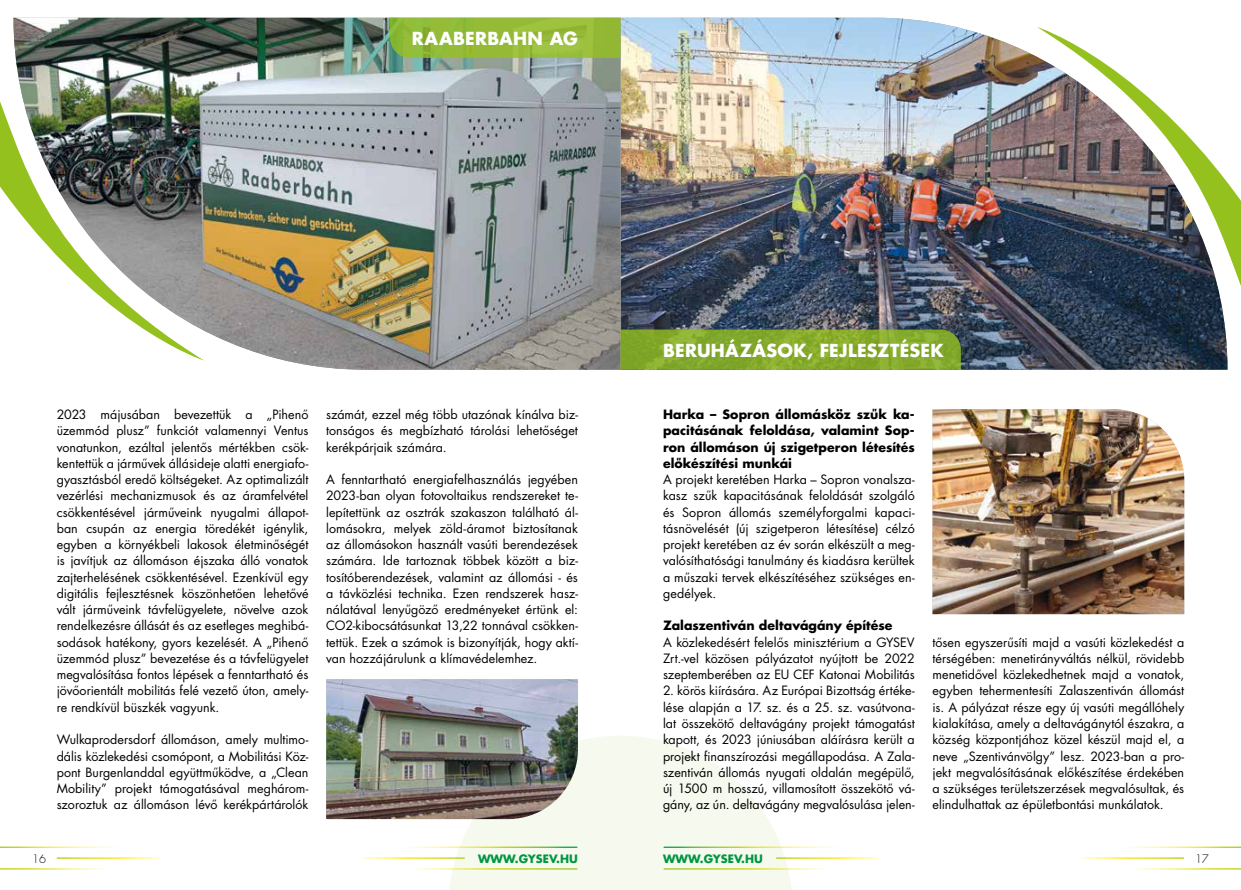
<style>
.page{position:relative;width:1241px;height:890px;background:#fff}
.page>*{position:absolute;margin:0;border:0;box-sizing:border-box;transform-origin:0 0}
.t1{font:700 17.5px "Futura LT Pro";letter-spacing:.015em;color:#fff}
.t2{font:12.5px/16.2px "Futura LT Pro";color:#000;text-align:justify}
.t3{font:700 12.5px/16.2px "Futura LT Pro";color:#000;text-align:justify}
.t4{font:700 11.25px "Futura LT Pro";color:#009641}
.t5{font:300 11.25px "Futura LT Pro";color:#000}
</style>
<div class="page">
<svg style="left:448px;top:736px;width:344px;height:153px;fill:#f6f9ed"></svg>
<hr style="left:664px;top:868px;width:173px;height:1px;background:#fff">
<hr style="left:776px;top:857px;width:102px;height:1px;background:#fff">
<hr style="left:664px;top:846px;width:173px;height:1px;background:#fff">
<hr style="left:403px;top:868px;width:174px;height:1px;background:#fff">
<hr style="left:362px;top:857px;width:102px;height:1px;background:#fff">
<hr style="left:403px;top:846px;width:174px;height:1px;background:#fff">
<img style="left:620px;top:18px;width:607px;height:351px">
<svg style="left:1036px;top:27px;width:204px;height:277px"></svg>
<img style="left:13px;top:18px;width:607px;height:351px">
<img style="left:0;top:83px;width:204px;height:277px">
<svg style="left:390px;top:18px;width:230px;height:40px;background:#93ba38"></svg>
<svg style="left:620px;top:329px;width:340px;height:40px;background:#83a82d"></svg>
<img style="left:326px;top:679px;width:252px;height:140px">
<img style="left:932px;top:409px;width:251px;height:205px">
<h1 class="t1" style="left:412px;top:25px;width:168px">RAABERBAHN AG</h1>
<p class="t2" style="left:57px;top:406px;width:253px">2023 májusában bevezettük a „Pihenő üzemmód plusz” funkciót valamennyi Ventus vonatunkon, ezáltal jelentős mértékben csök&shy;kentettük a járművek állásideje alatti energiafo&shy;gyasztásból eredő költségeket. Az optimalizált vezérlési mechanizmusok és az áramfelvétel csökkentésével járműveink nyugalmi állapot&shy;ban csupán az energia töredékét igénylik, egyben a környékbeli lakosok életminőségét is javítjuk az állomáson éjszaka álló vonatok zajterhelésének csökkentésével. Ezenkívül egy digitális fejlesztésnek köszönhetően lehetővé vált járműveink távfelügyelete, növelve azok rendelkezésre állását és az esetleges meghibá&shy;sodások hatékony, gyors kezelését. A „Pihenő üzemmód plusz” bevezetése és a távfelügyelet megvalósítása fontos lépések a fenntartható és jövőorientált mobilitás felé vezető úton, amely&shy;re rendkívül büszkék vagyunk.</p>
<p class="t2" style="left:57px;top:731px;width:253px">Wulkaprodersdorf állomáson, amely multimo&shy;dális közlekedési csomópont, a Mobilitási Köz&shy;pont Burgenlanddal együttműködve, a „Clean Mobility” projekt támogatásával meghárom&shy;szoroztuk az állomáson lévő kerékpártárolók</p>
<p class="t2" style="left:326px;top:406px;width:253px">számát, ezzel még több utazónak kínálva biz&shy;tonságos és megbízható tárolási lehetőséget kerékpárjaik számára.</p>
<p class="t2" style="left:326px;top:471px;width:253px">A fenntartható energiafelhasználás jegyében 2023-ban olyan fotovoltaikus rendszereket te&shy;lepítettünk az osztrák szakaszon található ál&shy;lomásokra, melyek zöld-áramot biztosítanak az állomásokon használt vasúti berendezések számára. Ide tartoznak többek között a biz&shy;tosítóberendezések, valamint az állomási - és a távközlési technika. Ezen rendszerek hasz&shy;nálatával lenyűgöző eredményeket értünk el:<br>CO2-kibocsátásunkat 13,22 tonnával csökken&shy;tettük. Ezek a számok is bizonyítják, hogy aktí&shy;van hozzájárulunk a klímavédelemhez.</p>
<h1 class="t1" style="left:663px;top:337px;width:282px">BERUHÁZÁSOK, FEJLESZTÉSEK</h1>
<p class="t3" style="left:663px;top:406px;width:253px">Harka – Sopron állomásköz szűk ka&shy;pacitásának feloldása, valamint Sop&shy;ron állomáson új szigetperon létesítés előkészítési munkái</p>
<p class="t2" style="left:663px;top:471px;width:253px">A projekt keretében Harka – Sopron vonalsza&shy;kasz szűk kapacitásának feloldását szolgáló és Sopron állomás személyforgalmi kapaci&shy;tásnövelését (új szigetperon létesítése) célzó projekt keretében az év során elkészült a meg&shy;valósíthatósági tanulmány és kiadásra kerültek a műszaki tervek elkészítéséhez szükséges en&shy;gedélyek.</p>
<p class="t3" style="left:663px;top:617px;width:231px">Zalaszentiván deltavágány építése</p>
<p class="t2" style="left:663px;top:633px;width:253px">A közlekedésért felelős minisztérium a GYSEV Zrt.-vel közösen pályázatot nyújtott be 2022 szeptemberében az EU CEF Katonai Mobilitás</p>
<p class="t2" style="left:663px;top:682px;width:253px">2. körös kiírására. Az Európai Bizottság értéke&shy;lése alapján a 17. sz. és a 25. sz. vasútvona&shy;lat összekötő deltavágány projekt támogatást kapott, és 2023 júniusában aláírásra került a projekt finanszírozási megállapodása. A Zala&shy;szentiván állomás nyugati oldalán megépülő, új 1500 m hosszú, villamosított összekötő vá&shy;gány, az ún. deltavágány megvalósulása jelen-</p>
<p class="t2" style="left:932px;top:633px;width:253px">tősen egyszerűsíti majd a vasúti közlekedést a térségében: menetirányváltás nélkül, rövidebb menetidővel közlekedhetnek majd a vonatok, egyben tehermentesíti Zalaszentiván állomást is. A pályázat része egy új vasúti megállóhely kialakítása, amely a deltavágánytól északra, a község központjához közel készül majd el, a neve „Szentivánvölgy” lesz. 2023-ban a pro&shy;jekt megvalósításának előkészítése érdekében a szükséges területszerzések megvalósultak, és elindulhattak az épületbontási munkálatok.</p>
<p class="t5" style="left:32px;top:851px;width:15px">16</p>
<p class="t4" style="left:478px;top:849px;width:101px">WWW.GYSEV.HU</p>
<p class="t4" style="left:663px;top:849px;width:101px">WWW.GYSEV.HU</p>
<p class="t5" style="left:1194px;top:851px;width:15px">17</p>
</div>
